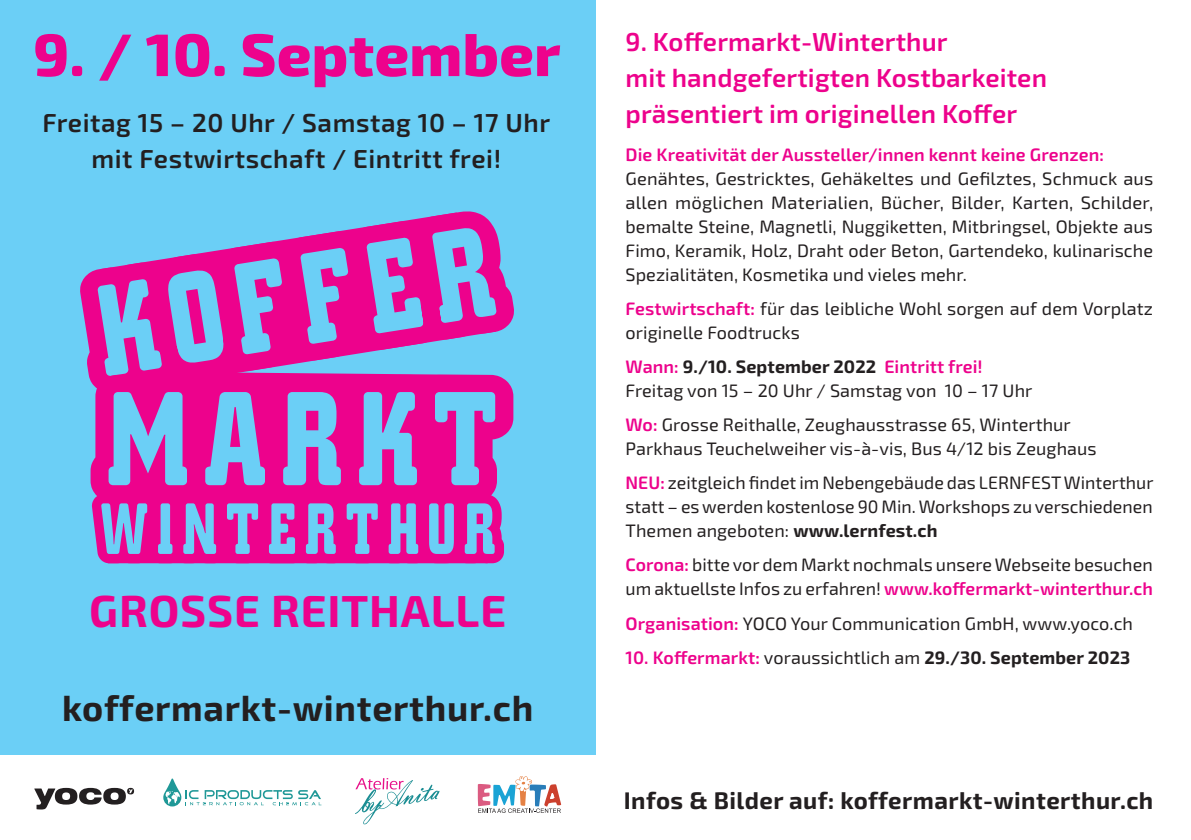
<style>
.page{position:relative;width:1191px;height:840px;background:#fff}
.page>*{position:absolute;margin:0;border:0;box-sizing:border-box;transform-origin:0 0}
.t1{font:800 60px "Exo 2.0";letter-spacing:.005em;color:#ed028c}
.t2{font:700 44.8px "Exo 2.0";letter-spacing:.02em;color:#ed028c}
.t3{font:700 36px "Exo 2.0";letter-spacing:.02em;color:#231f20}
.t4{font:600 26px/36px "Exo 2.0";letter-spacing:.005em;color:#ed028c}
.t5{font:600 26px/36px "Exo 2.0";letter-spacing:.02em;color:#231f20;text-align:center}
.t6{font:700 24px "Exo 2.0";letter-spacing:.02em;color:#231f20}
.t7{font:18px/24px "Exo 2.0";letter-spacing:.005em;color:#231f20}
.t8{font:700 18px "Exo 2.0";letter-spacing:.005em;color:#231f20}
.t9{font:600 18px "Exo 2.0";letter-spacing:.005em;color:#ed028c}
.s1{font-weight:600;color:#ed028c}
.s2{font-weight:700}
.s3{font-weight:400}
</style>
<div class="page">
<div style="left:0;top:0;width:595px;height:754px;background:#6bcff6"></div>
<svg style="left:91px;top:392px;width:422px;height:96px"></svg>
<svg style="left:80px;top:211px;width:434px;height:181px"></svg>
<svg style="left:156px;top:395px;width:333px;height:90px"></svg>
<svg style="left:92px;top:485px;width:412px;height:78px"></svg>
<svg style="left:101px;top:212px;width:395px;height:183px"></svg>
<svg style="left:478px;top:776px;width:83px;height:36px"></svg>
<svg style="left:355px;top:778px;width:85px;height:46px"></svg>
<svg style="left:163px;top:778px;width:158px;height:28px"></svg>
<svg style="left:34px;top:787px;width:100px;height:22px"></svg>
<h1 class="t1" style="left:33px;top:19px;width:529px">9. / 10. September</h1>
<h3 class="t5" style="left:42px;top:105px;width:509px">Freitag 15 – 20 Uhr / Samstag 10 – 17 Uhr mit Festwirtschaft / Eintritt frei!</h3>
<h2 class="t2" style="left:89px;top:584px;width:418px">GROSSE REITHALLE</h2>
<h3 class="t3" style="left:62px;top:686px;width:473px">koffermarkt-winterthur.ch</h3>
<h3 class="t4" style="left:625px;top:24px;width:423px">9. Koffermarkt-Winterthur<br>mit handgefertigten Kostbarkeiten präsentiert im originellen Koffer</h3>
<p class="t9" style="left:625px;top:144px;width:480px">Die Kreativität der Aussteller/innen kennt keine Grenzen:</p>
<p class="t7" style="left:625px;top:167px;width:529px;text-align:justify">Genähtes, Gestricktes, Gehäkeltes und Gefilztes, Schmuck aus allen möglichen Materialien, Bücher, Bilder, Karten, Schilder, bemalte Steine, Magnetli, Nuggiketten, Mitbringsel, Objekte aus Fimo, Keramik, Holz, Draht oder Beton, Gartendeko, kulinarische Spezialitäten, Kosmetika und vieles mehr.</p>
<p class="t7" style="left:625px;top:297px;width:529px"><span class="s1">Festwirtschaft:</span> für das leibliche Wohl sorgen auf dem Vorplatz originelle Foodtrucks</p>
<p class="t7" style="left:625px;top:355px;width:408px"><span class="s1">Wann:</span> <span class="s2">9./10. September 2022</span> <span class="s1">Eintritt frei!<br></span>Freitag von 15 – 20 Uhr / Samstag von 10 – 17 Uhr</p>
<p class="t7" style="left:625px;top:413px;width:473px"><span class="s1">Wo:</span> Grosse Reithalle, Zeughausstrasse 65, Winterthur<br>Parkhaus Teuchelweiher vis-à-vis, Bus 4/12 bis Zeughaus</p>
<p class="t7" style="left:625px;top:471px;width:529px;text-align:justify"><span class="s1">NEU:</span> zeitgleich findet im Nebengebäude das LERNFEST Winterthur statt – es werden kostenlose 90 Min. Workshops zu verschiedenen Themen angeboten: <span class="s2">www.lernfest.ch</span></p>
<p class="t7" style="left:625px;top:553px;width:529px"><span class="s1">Corona:</span> bitte vor dem Markt nochmals unsere Webseite besuchen um aktuellste Infos zu erfahren! <span class="s1">www.koffermarkt-winterthur.ch</span></p>
<p class="t7" style="left:625px;top:611px;width:509px"><span class="s1">Organisation:</span> YOCO Your Communication GmbH, www.yoco.ch</p>
<p class="t8" style="left:625px;top:646px;width:506px"><span class="s1">10. Koffermarkt:</span> <span class="s3">voraussichtlich am</span> 29./30. September 2023</p>
<h3 class="t6" style="left:624px;top:785px;width:531px">Infos &amp; Bilder auf: koffermarkt-winterthur.ch</h3>
</div>
